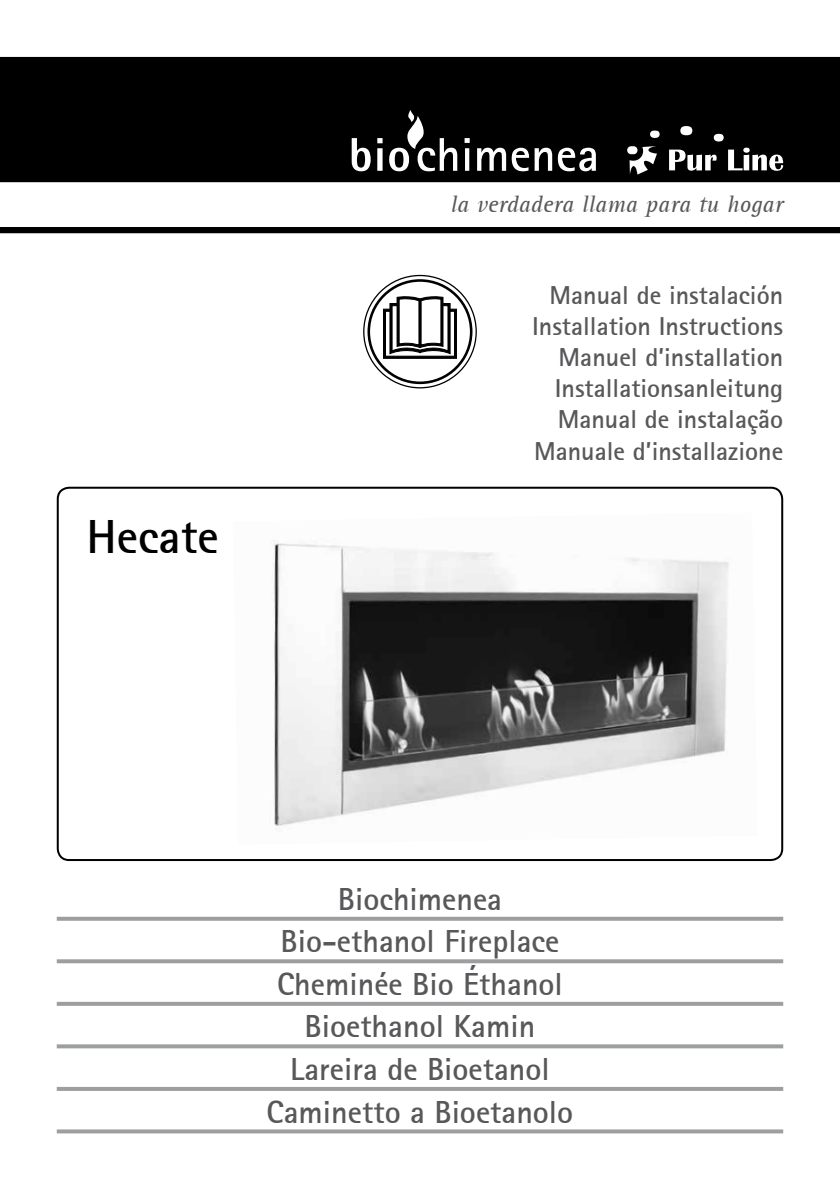
<style>
.page{position:relative;width:840px;height:1191px;background:#fff}
.page>*{position:absolute;margin:0;border:0;box-sizing:border-box;transform-origin:0 0}
.t1{font:700 48px "AT Rotis Sans Serif";color:#000}
.t2{font:700 32px/42.6px "AT Rotis Sans Serif";color:#58585a;text-align:center}
.t3{font:700 26px/31.2px "AT Rotis Sans Serif";color:#58585a;text-align:right}
.t4{font:italic 24px "AT Rotis Serif";color:#58585a}
</style>
<div class="page">
<img style="left:274px;top:541px;width:455px;height:289px">
<div style="left:0;top:57px;width:839px;height:125px;background:#000"></div>
<svg style="left:629px;top:146px;width:27px;height:29px"></svg>
<div style="left:626px;top:146px;width:11px;height:8px;background:#fff;border-radius:4px"></div>
<div style="left:713px;top:134px;width:10px;height:7px;background:#fff;border-radius:50%"></div>
<svg style="left:649px;top:131px;width:10px;height:7px"></svg>
<div style="left:680px;top:126px;width:12px;height:9px;background:#fff;border-radius:50%"></div>
<svg style="left:728px;top:148px;width:54px;height:23px"></svg>
<svg style="left:669px;top:150px;width:47px;height:21px"></svg>
<svg style="left:351px;top:110px;width:244px;height:61px"></svg>
<div style="left:0;top:227px;width:839px;height:6px;background:#000"></div>
<svg style="left:57px;top:916px;width:725px;height:4px;background:#afb0b1"></svg>
<svg style="left:57px;top:959px;width:725px;height:4px;background:#a3a5a6"></svg>
<svg style="left:57px;top:1001px;width:725px;height:4px;fill:#9c9e9f"></svg>
<svg style="left:57px;top:1044px;width:725px;height:4px;background:#a5a7a7"></svg>
<hr style="left:57px;top:1087px;width:725px;height:4px;background:#9c9e9f">
<svg style="left:57px;top:1129px;width:725px;height:4px;background:#a7a8a9"></svg>
<div style="left:367px;top:279px;width:105px;height:105px;border:3px solid #000;border-radius:50%"></div>
<svg style="left:383px;top:296px;width:73px;height:62px"></svg>
<div style="left:57px;top:487px;width:725px;height:374px;border:2px solid #000;border-radius:11px"></div>
<h1 class="t1" style="left:86px;top:506px;width:134px">Hecate</h1>
<p class="t4" style="left:450px;top:190px;width:334px">la verdadera llama para tu hogar</p>
<p class="t3" style="left:532px;top:279px;width:252px">Manual de instalación<br>Installation Instructions<br>Manuel d’installation<br>Installationsanleitung<br>Manual de instalação<br>Manuale d’installazione</p>
<p class="t2" style="left:266px;top:877px;width:308px">Biochimenea<br>Bio-ethanol Fireplace<br>Cheminée Bio Éthanol<br>Bioethanol Kamin<br>Lareira de Bioetanol<br>Caminetto a Bioetanolo</p>
</div>
